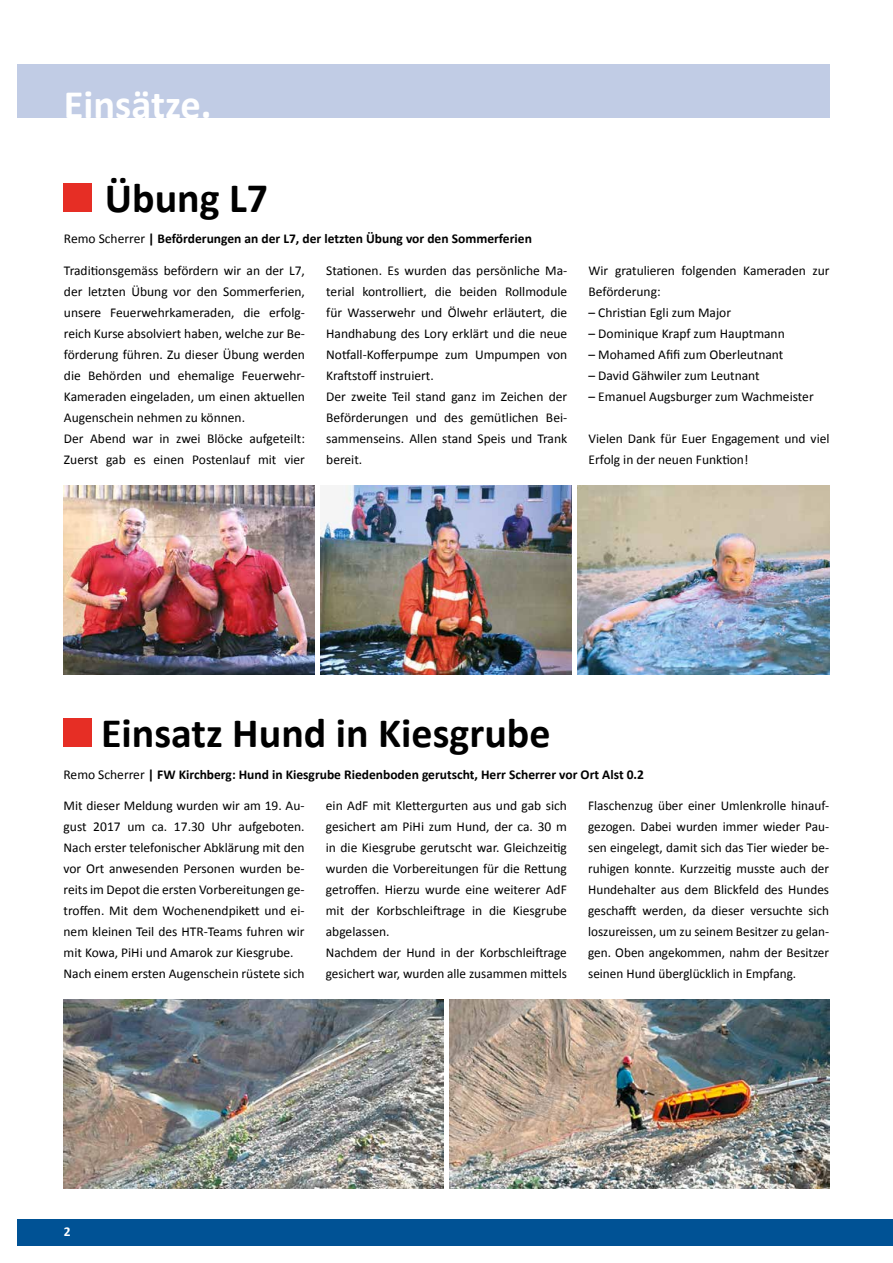
<style>
.page{position:relative;width:893px;height:1263px;background:#fff}
.page>*{position:absolute;margin:0;border:0;box-sizing:border-box;transform-origin:0 0}
.t1{font:700 42px "Calibri";color:#000}
.t2{font:700 40.5px "Calibri";color:#fff}
.t3{font:13.5px/21px "Calibri";color:#000}
.t4{font:700 13.5px "Calibri";color:#000}
.t5{font:700 13.5px "Calibri";color:#fff}
.s1{font-weight:400}
</style>
<div class="page">
<div style="left:17px;top:1219px;width:876px;height:27px;background:#005295"></div>
<div style="left:17px;top:64px;width:812px;height:53px;background:#c1cce5"></div>
<img style="left:64px;top:486px;width:251px;height:189px">
<img style="left:321px;top:486px;width:251px;height:189px">
<img style="left:578px;top:486px;width:251px;height:189px">
<img style="left:64px;top:999px;width:379px;height:189px">
<img style="left:450px;top:999px;width:379px;height:189px">
<div style="left:64px;top:183px;width:28px;height:29px;background:#e62e25"></div>
<div style="left:63px;top:719px;width:29px;height:28px;background:#e62e25"></div>
<h2 class="t2" style="left:64px;top:79px;width:149px">Einsätze.</h2>
<h1 class="t1" style="left:105px;top:172px;width:165px">Übung L7</h1>
<p class="t4" style="left:64px;top:230px;width:469px"><span class="s1">Remo Scherrer</span> | Beförderungen an der L7, der letzten Übung vor den Sommerferien</p>
<p class="t3" style="left:64px;top:260px;width:243px">Traditionsgemäss befördern wir an der L7, der letzten Übung vor den Sommerferien, unsere Feuerwehrkameraden, die erfolg&shy;reich Kurse absolviert haben, welche zur Be&shy;förderung führen. Zu dieser Übung werden die Behörden und ehemalige Feuerwehr-Kameraden eingeladen, um einen aktuellen Augenschein nehmen zu können.<br>Der Abend war in zwei Blöcke aufgeteilt:<br>Zuerst gab es einen Postenlauf mit vier</p>
<p class="t3" style="left:326px;top:260px;width:243px">Stationen. Es wurden das persönliche Ma&shy;terial kontrolliert, die beiden Rollmodule für Wasserwehr und Ölwehr erläutert, die Handhabung des Lory erklärt und die neue Notfall-Kofferpumpe zum Umpumpen von Kraftstoff instruiert.<br>Der zweite Teil stand ganz im Zeichen der Beförderungen und des gemütlichen Bei&shy;sammenseins. Allen stand Speis und Trank bereit.</p>
<p class="t3" style="left:588px;top:260px;width:243px">Wir gratulieren folgenden Kameraden zur<br>Beförderung:</p>
<p class="t3" style="left:588px;top:302px;width:144px">– Christian Egli zum Major</p>
<p class="t3" style="left:588px;top:323px;width:198px">– Dominique Krapf zum Hauptmann</p>
<p class="t3" style="left:588px;top:344px;width:196px">– Mohamed Afifi zum Oberleutnant</p>
<p class="t3" style="left:588px;top:365px;width:173px">– David Gähwiler zum Leutnant</p>
<p class="t3" style="left:588px;top:386px;width:227px">– Emanuel Augsburger zum Wachmeister</p>
<p class="t3" style="left:588px;top:428px;width:243px">Vielen Dank für Euer Engagement und viel<br>Erfolg in der neuen Funktion!</p>
<h1 class="t1" style="left:101px;top:707px;width:451px">Einsatz Hund in Kiesgrube</h1>
<p class="t4" style="left:64px;top:766px;width:582px"><span class="s1">Remo Scherrer</span> | FW Kirchberg: Hund in Kiesgrube Riedenboden gerutscht, Herr Scherrer vor Ort Alst 0.2</p>
<p class="t3" style="left:64px;top:795px;width:243px">Mit dieser Meldung wurden wir am 19. Au&shy;gust 2017 um ca. 17.30 Uhr aufgeboten.<br>Nach erster telefonischer Abklärung mit den vor Ort anwesenden Personen wurden be&shy;reits im Depot die ersten Vorbereitungen ge&shy;troffen. Mit dem Wochenendpikett und ei&shy;nem kleinen Teil des HTR-Teams fuhren wir mit Kowa, PiHi und Amarok zur Kiesgrube.<br>Nach einem ersten Augenschein rüstete sich</p>
<p class="t3" style="left:326px;top:795px;width:243px">ein AdF mit Klettergurten aus und gab sich gesichert am PiHi zum Hund, der ca. 30 m in die Kiesgrube gerutscht war. Gleichzeitig wurden die Vorbereitungen für die Rettung getroffen. Hierzu wurde eine weiterer AdF mit der Korbschleiftrage in die Kiesgrube abgelassen.<br>Nachdem der Hund in der Korbschleiftrage gesichert war, wurden alle zusammen mittels</p>
<p class="t3" style="left:588px;top:795px;width:243px;text-align:justify">Flaschenzug über einer Umlenkrolle hinauf&shy;gezogen. Dabei wurden immer wieder Pau&shy;sen eingelegt, damit sich das Tier wieder be&shy;ruhigen konnte. Kurzzeitig musste auch der Hundehalter aus dem Blickfeld des Hundes geschafft werden, da dieser versuchte sich loszureissen, um zu seinem Besitzer zu gelan&shy;gen. Oben angekommen, nahm der Besitzer seinen Hund überglücklich in Empfang.</p>
<p class="t5" style="left:64px;top:1223px;width:8px">2</p>
</div>
